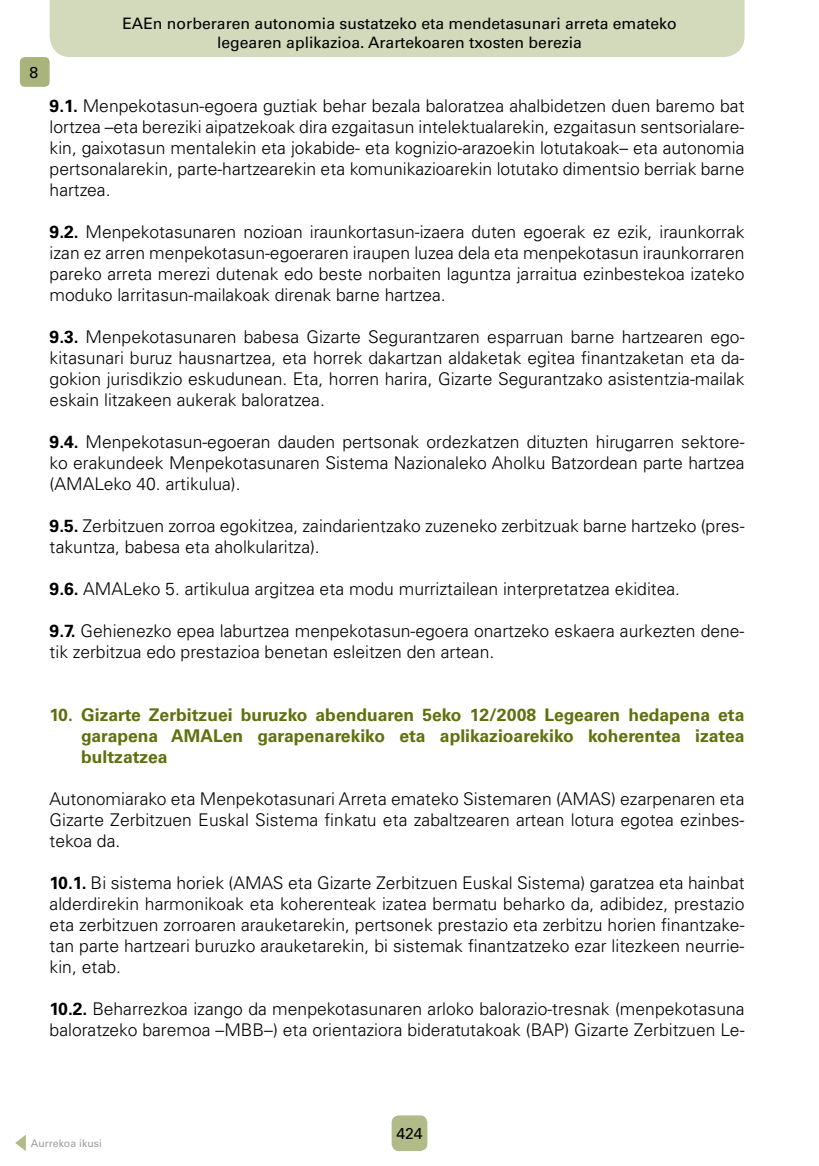
<style>
.page{position:relative;width:819px;height:1166px;background:#fff}
.page>*{position:absolute;margin:0;border:0;box-sizing:border-box;transform-origin:0 0}
.t1{font:300 17.5px/21px "Univers LT Std";color:#000;text-align:justify}
.t2{font:700 17.5px/21px "Univers LT Std";color:#5e710d;text-align:justify}
.t3{font:15.75px/18.9px "Univers LT Std";color:#000;text-align:center}
.t4{font:10.5px "Univers LT Std";color:#9c9e9f}
.s1{font-weight:700}
</style>
<div class="page">
<div style="left:50px;top:0;width:694px;height:57px;background:#d3d9bb"></div>
<div style="left:20px;top:57px;width:30px;height:30px;background:#a9b47c;border-radius:5px"></div>
<div style="left:391px;top:1115px;width:36px;height:36px;background:#b1bb88;border-radius:7px"></div>
<svg style="left:15px;top:1134px;width:11px;height:17px"></svg>
<p class="t3" style="left:29px;top:63px;width:10px">8</p>
<p class="t3" style="left:122px;top:14px;width:556px">EAEn norberaren autonomia sustatzeko eta mendetasunari arreta emateko legearen aplikazioa. Arartekoaren txosten berezia</p>
<p class="t1" style="left:50px;top:95px;width:696px"><span class="s1">9.1.</span> Menpekotasun-egoera guztiak behar bezala baloratzea ahalbidetzen duen baremo bat lortzea –eta bereziki aipatzekoak dira ezgaitasun intelektualarekin, ezgaitasun sentsorialare&shy;kin, gaixotasun mentalekin eta jokabide- eta kognizio-arazoekin lotutakoak– eta autonomia pertsonalarekin, parte-hartzearekin eta komunikazioarekin lotutako dimentsio berriak barne hartzea.</p>
<p class="t1" style="left:50px;top:221px;width:696px"><span class="s1">9.2.</span> Menpekotasunaren nozioan iraunkortasun-izaera duten egoerak ez ezik, iraunkorrak izan ez arren menpekotasun-egoeraren iraupen luzea dela eta menpekotasun iraunkorraren pareko arreta merezi dutenak edo beste norbaiten laguntza jarraitua ezinbestekoa izateko moduko larritasun-mailakoak direnak barne hartzea.</p>
<p class="t1" style="left:50px;top:326px;width:696px"><span class="s1">9.3.</span> Menpekotasunaren babesa Gizarte Segurantzaren esparruan barne hartzearen ego&shy;kitasunari buruz hausnartzea, eta horrek dakartzan aldaketak egitea finantzaketan eta da&shy;gokion jurisdikzio eskudunean. Eta, horren harira, Gizarte Segurantzako asistentzia-mailak eskain litzakeen aukerak baloratzea.</p>
<p class="t1" style="left:50px;top:431px;width:696px"><span class="s1">9.4.</span> Menpekotasun-egoeran dauden pertsonak ordezkatzen dituzten hirugarren sektore&shy;ko erakundeek Menpekotasunaren Sistema Nazionaleko Aholku Batzordean parte hartzea (AMALeko 40. artikulua).</p>
<p class="t1" style="left:50px;top:515px;width:696px"><span class="s1">9.5.</span> Zerbitzuen zorroa egokitzea, zaindarientzako zuzeneko zerbitzuak barne hartzeko (pres&shy;takuntza, babesa eta aholkularitza).</p>
<p class="t1" style="left:50px;top:578px;width:632px"><span class="s1">9.6.</span> AMALeko 5. artikulua argitzea eta modu murriztailean interpretatzea ekiditea.</p>
<p class="t1" style="left:50px;top:620px;width:696px"><span class="s1">9.7.</span> Gehienezko epea laburtzea menpekotasun-egoera onartzeko eskaera aurkezten dene&shy;tik zerbitzua edo prestazioa benetan esleitzen den artean.</p>
<p class="t2" style="left:81px;top:704px;width:664px;text-indent:-32px">10. Gizarte Zerbitzuei buruzko abenduaren 5eko 12/2008 Legearen hedapena eta garapena AMALen garapenarekiko eta aplikazioarekiko koherentea izatea bultzatzea</p>
<p class="t1" style="left:50px;top:788px;width:696px">Autonomiarako eta Menpekotasunari Arreta emateko Sistemaren (AMAS) ezarpenaren eta Gizarte Zerbitzuen Euskal Sistema finkatu eta zabaltzearen artean lotura egotea ezinbes&shy;tekoa da.</p>
<p class="t1" style="left:50px;top:872px;width:696px"><span class="s1">10.1.</span> Bi sistema horiek (AMAS eta Gizarte Zerbitzuen Euskal Sistema) garatzea eta hainbat alderdirekin harmonikoak eta koherenteak izatea bermatu beharko da, adibidez, prestazio eta zerbitzuen zorroaren arauketarekin, pertsonek prestazio eta zerbitzu horien finantzake&shy;tan parte hartzeari buruzko arauketarekin, bi sistemak finantzatzeko ezar litezkeen neurrie&shy;kin, etab.</p>
<p class="t1" style="left:50px;top:998px;width:696px"><span class="s1">10.2.</span> Beharrezkoa izango da menpekotasunaren arloko balorazio-tresnak (menpekotasuna baloratzeko baremoa –MBB–) eta orientaziora bideratutakoak (BAP) Gizarte Zerbitzuen Le-</p>
<p class="t4" style="left:31px;top:1137px;width:72px">Aurrekoa ikusi</p>
<p class="t3" style="left:396px;top:1124px;width:28px">424</p>
</div>
